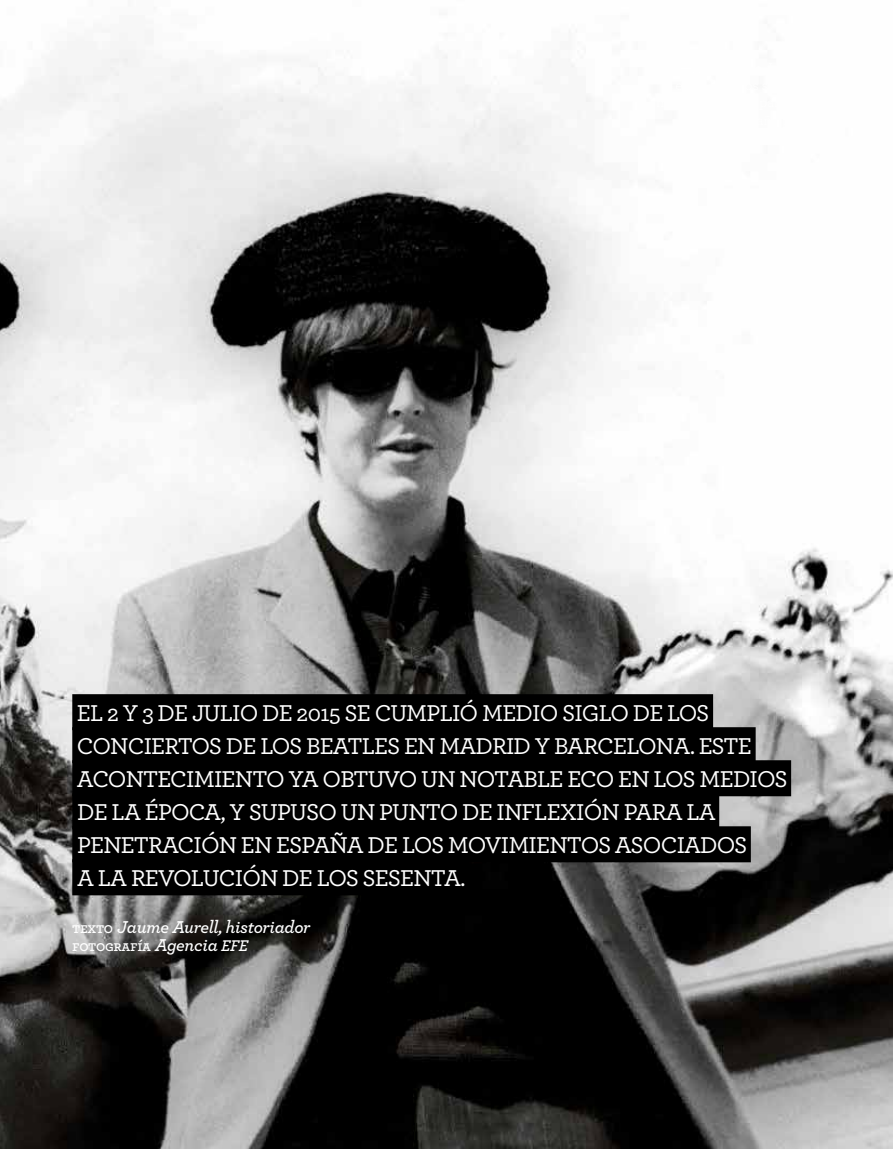
<style>
.page{position:relative;width:893px;height:1149px;background:#fff}
.page>*{position:absolute;margin:0;border:0;box-sizing:border-box;transform-origin:0 0}
.t1{font:500 24px/33px "Archer";letter-spacing:-.035em;color:#fff}
.t2{font:italic 600 18px "Archer";letter-spacing:-.02em;color:#fff}
.t3{font:15px "Archer Semibold SC";letter-spacing:-.02em;color:#fff}
.s1{font-family:"Archer Semibold SC";font-weight:400;font-style:normal;font-size:15px}
.s2{font-family:"Archer";font-weight:600;font-style:italic;font-size:18px}
.s3{font-family:"Archer Semibold Italic SC900";font-size:16.2px}
</style>
<div class="page">
<img style="left:0;top:49px;width:893px;height:1099px">
<div style="left:72px;top:694px;width:641px;height:36px;background:#000"></div>
<div style="left:72px;top:727px;width:684px;height:36px;background:#000"></div>
<div style="left:72px;top:760px;width:719px;height:36px;background:#000"></div>
<div style="left:72px;top:793px;width:647px;height:36px;background:#000"></div>
<div style="left:72px;top:826px;width:679px;height:36px;background:#000"></div>
<div style="left:72px;top:859px;width:397px;height:36px;background:#000"></div>
<p class="t1" style="left:77px;top:695px;width:712px">EL 2 Y 3 DE JULIO DE 2015 SE CUMPLIÓ MEDIO SIGLO DE LOS CONCIERTOS DE LOS BEATLES EN MADRID Y BARCELONA. ESTE ACONTECIMIENTO YA OBTUVO UN NOTABLE ECO EN LOS MEDIOS DE LA ÉPOCA, Y SUPUSO UN PUNTO DE INFLEXIÓN PARA LA PENETRACIÓN EN ESPAÑA DE LOS MOVIMIENTOS ASOCIADOS<br>A LA REVOLUCIÓN DE LOS SESENTA.</p>
<p class="t2" style="left:72px;top:915px;width:240px"><span class="s1">texto</span> Jaume Aurell, historiador</p>
<p class="t3" style="left:72px;top:936px;width:177px">fotografía <span class="s2">Agencia</span> <span class="s3">efe</span></p>
</div>
